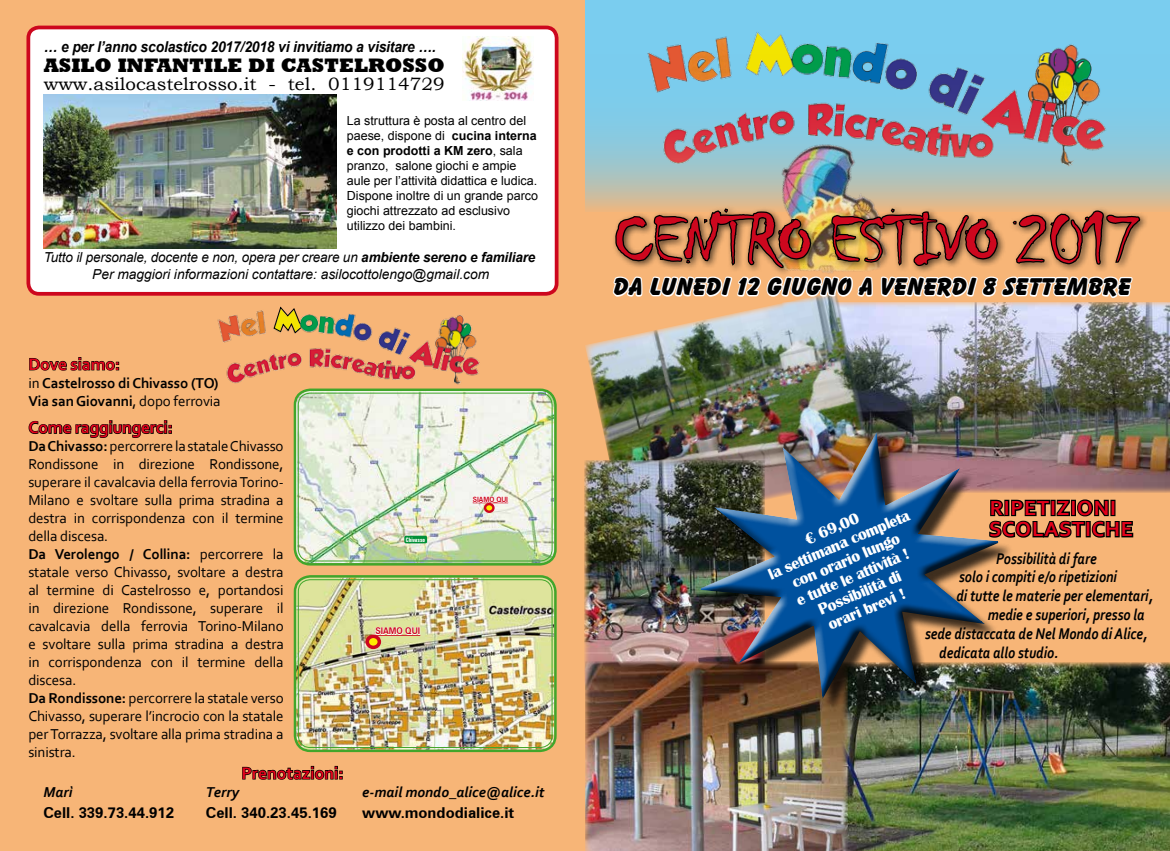
<style>
.page{position:relative;width:1170px;height:851px;background:#fff}
.page>*{position:absolute;margin:0;border:0;box-sizing:border-box;transform-origin:0 0}
.t1{font:73.75px "Chiller";letter-spacing:-.03em;color:#cd071e;scale:1.05 1}
.t2{font:800 25px "Balloon BT";color:#000;scale:1.06 1}
.t3{font:700 21.25px/21.2px "Corbel";letter-spacing:.04em;color:#e2001a}
.t4{font:800 20px "Rockwell";color:#000}
.t5{font:17.75px "Bookman Old Style";color:#000;scale:1.05 1}
.t6{font:700 17.5px "Corbel";letter-spacing:-.01em;color:#e2001a}
.t7{font:italic 700 16.25px "Corbel";color:#000;scale:.85 1}
.t8{font:700 16.25px/17.5px "Britannic";color:#fff;text-align:center}
.t9{font:15px/18px "Corbel";letter-spacing:-.01em;color:#000}
.t10{font:700 15px "Zurich BT";color:#000}
.t11{font:700 15px/18px "Corbel";letter-spacing:-.01em;color:#000}
.t12{font:italic 700 15px "Arial";letter-spacing:-.01em;color:#000;scale:.92 1}
.t13{font:italic 700 15px "Corbel";color:#000}
.t14{font:italic 13.75px/16.5px "Arial";color:#000;text-align:center}
.t15{font:12.5px/15px "Arial";color:#000}
.t16{font:700 9.25px "Zurich BT";color:#cd071e;scale:.89 1}
.t17{font:700 7.25px "Zurich BT";color:#cd071e;scale:.89 1}
.t18{font:700 extra-condensed 6.12px "Zurich BT";color:#fff}
.s1{font-weight:700}
.s2{font-weight:400}
</style>
<div class="page">
<div style="left:0;top:0;width:1169px;height:850px;background:#f7b577"></div>
<div style="left:28px;top:27px;width:528px;height:267px;background:#fff;border-radius:11px"></div>
<div style="left:26px;top:26px;width:532px;height:269px;border:4px solid #cd071e;border-radius:11px"></div>
<svg style="left:29px;top:357px;width:90px;height:14px"></svg>
<svg style="left:28px;top:420px;width:144px;height:18px"></svg>
<img style="left:296px;top:391px;width:258px;height:172px">
<div style="left:404px;top:535px;width:23px;height:8px;background:#009037;border-radius:2px"></div>
<svg style="left:472px;top:493px;width:36px;height:10px"></svg>
<div style="left:485px;top:504px;width:8px;height:7px;background:#ffed00;border-radius:50%"></div>
<div style="left:484px;top:503px;width:10px;height:10px;border:2px solid #cd071e;border-radius:50%"></div>
<div style="left:294px;top:388px;width:262px;height:177px;border:2px solid #41a62b;border-radius:15px"></div>
<div style="left:298px;top:392px;width:254px;height:169px;border:1px solid #41a62b;border-radius:12px"></div>
<img style="left:296px;top:577px;width:258px;height:172px">
<svg style="left:375px;top:623px;width:45px;height:12px"></svg>
<div style="left:367px;top:636px;width:12px;height:11px;background:#ffed00;border-radius:50%"></div>
<div style="left:365px;top:634px;width:16px;height:15px;border:4px solid #cd071e;border-radius:50%"></div>
<div style="left:294px;top:575px;width:262px;height:177px;border:2px solid #41a62b;border-radius:15px"></div>
<div style="left:298px;top:579px;width:254px;height:168px;border:1px solid #41a62b;border-radius:12px"></div>
<svg style="left:242px;top:751px;width:101px;height:29px"></svg>
<svg style="left:585px;top:0;width:584px;height:210px;background:#90c8d8"></svg>
<img style="left:625px;top:16px;width:502px;height:176px">
<img style="left:217px;top:306px;width:272px;height:90px">
<img style="left:462px;top:37px;width:71px;height:63px">
<img style="left:44px;top:95px;width:292px;height:153px">
<img style="left:735px;top:115px;width:175px;height:89px">
<div style="left:611px;top:204px;width:537px;height:72px;background:#000;opacity:.66"></div>
<svg style="left:274px;top:307px;width:27px;height:26px"></svg>
<img style="left:847px;top:662px;width:322px;height:188px">
<img style="left:876px;top:302px;width:293px;height:190px">
<img style="left:584px;top:330px;width:292px;height:200px">
<img style="left:585px;top:460px;width:95px;height:201px">
<img style="left:585px;top:661px;width:262px;height:189px">
<img style="left:680px;top:414px;width:339px;height:302px">
<svg style="left:987px;top:495px;width:147px;height:44px"></svg>
<img style="left:611px;top:207px;width:530px;height:123px">
<p class="t12" style="left:44px;top:37px;width:428px">… e per l’anno scolastico 2017/2018 vi invitiamo a visitare ….</p>
<h3 class="t4" style="left:44px;top:54px;width:402px">ASILO INFANTILE DI CASTELROSSO</h3>
<p class="t5" style="left:44px;top:72px;width:383px">www.asilocastelrosso.it - tel. 0119114729</p>
<p class="t15" style="left:347px;top:113px;width:193px">La struttura è posta al centro del paese, dispone di <span class="s1">cucina interna e con prodotti a KM zero</span>, sala pranzo, salone giochi e ampie aule per l’attività didattica e ludica.<br>Dispone inoltre di un grande parco giochi attrezzato ad esclusivo utilizzo dei bambini.</p>
<p class="t14" style="left:44px;top:249px;width:493px">Tutto il personale, docente e non, opera per creare un <span class="s1">ambiente sereno e familiare<br></span>Per maggiori informazioni contattare: asilocottolengo@gmail.com</p>
<p class="t6" style="left:28px;top:353px;width:93px">Dove siamo:</p>
<p class="t11" style="left:28px;top:373px;width:194px"><span class="s2">in</span> Castelrosso di Chivasso (TO)<br>Via san Giovanni<span class="s2">, dopo ferrovia</span></p>
<p class="t6" style="left:28px;top:416px;width:146px">Come raggiungerci:</p>
<p class="t9" style="left:28px;top:437px;width:257px"><span class="s1">Da Chivasso:</span> percorrere la statale Chivasso Rondissone in direzione Rondissone, superare il cavalcavia della ferrovia Torino-Milano e svoltare sulla prima stradina a destra in corrispondenza con il termine della discesa.<br><span class="s1">Da Verolengo / Collina:</span> percorrere la statale verso Chivasso, svoltare a destra al termine di Castelrosso e, portandosi in direzione Rondissone, superare il cavalcavia della ferrovia Torino-Milano e svoltare sulla prima stradina a destra in corrispondenza con il termine della discesa.<br><span class="s1">Da Rondissone:</span> percorrere la statale verso Chivasso, superare l’incrocio con la statale per Torrazza, svoltare alla prima stradina a sinistra.</p>
<p class="t6" style="left:241px;top:762px;width:104px">Prenotazioni:</p>
<p class="t18" style="left:406px;top:536px;width:21px">Chivasso</p>
<p class="t16" style="left:375px;top:625px;width:52px">Siamo QUi</p>
<p class="t17" style="left:472px;top:495px;width:41px">Siamo QUi</p>
<p class="t13" style="left:43px;top:782px;width:31px">Marì</p>
<p class="t13" style="left:206px;top:782px;width:35px">Terry</p>
<p class="t13" style="left:362px;top:782px;width:184px">e-mail mondo_alice@alice.it</p>
<p class="t10" style="left:43px;top:803px;width:132px">Cell. 339.73.44.912</p>
<p class="t10" style="left:206px;top:803px;width:132px">Cell. 340.23.45.169</p>
<p class="t10" style="left:362px;top:803px;width:153px">www.mondodialice.it</p>
<h1 class="t1" style="left:614px;top:201px;width:504px">CENTRO ESTIVO 2017</h1>
<h2 class="t2" style="left:613px;top:271px;width:490px">DA LUNEDI 12 GIUGNO A VENERDI 8 SETTEMBRE</h2>
<p class="t8" style="left:758px;top:550px;width:154px;rotate:-23deg">€ 69,00<br>la settimana completa con orario lungo<br>e tutte le attività !<br>Possibilità di<br>orari brevi !</p>
<h3 class="t3" style="left:989px;top:496px;width:145px">RIPETIZIONI<br>SCOLASTICHE</h3>
<p class="t7" style="left:996px;top:548px;width:120px">Possibilità di fare</p>
<p class="t7" style="left:959px;top:567px;width:187px">solo i compiti e/o ripetizioni</p>
<p class="t7" style="left:956px;top:585px;width:233px">di tutte le materie per elementari,</p>
<p class="t7" style="left:987px;top:604px;width:186px">medie e superiori, presso la</p>
<p class="t7" style="left:924px;top:623px;width:263px">sede distaccata de Nel Mondo di Alice,</p>
<p class="t7" style="left:939px;top:642px;width:142px">dedicata allo studio.</p>
</div>
